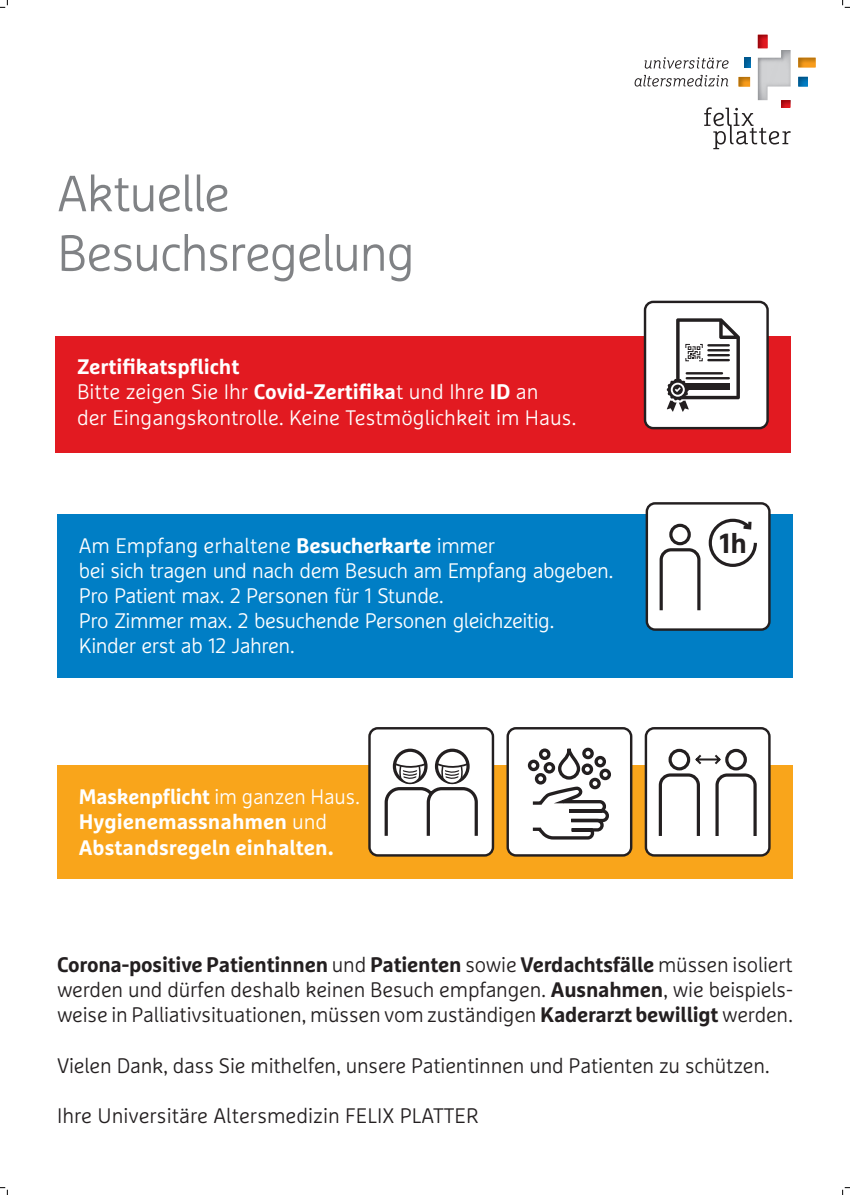
<style>
.page{position:relative;width:850px;height:1195px;background:#fff}
.page>*{position:absolute;margin:0;border:0;box-sizing:border-box;transform-origin:0 0}
.t1{font:300 50.75px/59.5px "Marselis Pro";letter-spacing:-.03em;color:#808285}
.t2{font:700 27.68px "Marselis Pro";color:#231f20}
.t3{font:300 21px/25.2px "Marselis Pro";letter-spacing:-.01em;color:#231f20;text-align:justify}
.t4{font:300 21px/25.2px "Marselis Pro";letter-spacing:-.02em;color:#fff}
.t5{font:300 21px/25.2px "Marselis Pro";color:#fff}
.t6{font:700 21px/25.2px "Marselis Pro";color:#fff}
.s1{font-weight:700}
.s2{font-weight:300}
</style>
<div class="page">
<div style="left:57px;top:765px;width:735px;height:114px;background:#f9a51b"></div>
<div style="left:645px;top:728px;width:124px;height:127px;background:#fff;border-radius:8px"></div>
<div style="left:644px;top:727px;width:126px;height:129px;border:2px solid #231f20;border-radius:8px"></div>
<svg style="left:658px;top:748px;width:99px;height:88px"></svg>
<div style="left:369px;top:728px;width:123px;height:127px;background:#fff;border-radius:8px"></div>
<div style="left:368px;top:727px;width:126px;height:129px;border:2px solid #231f20;border-radius:8px"></div>
<div style="left:392px;top:748px;width:35px;height:36px;border:3px solid #231f20;border-radius:50%"></div>
<div style="left:434px;top:748px;width:35px;height:36px;border:3px solid #231f20;border-radius:50%"></div>
<svg style="left:384px;top:762px;width:94px;height:74px"></svg>
<div style="left:507px;top:728px;width:124px;height:127px;background:#fff;border-radius:8px"></div>
<div style="left:506px;top:727px;width:126px;height:129px;border:2px solid #231f20;border-radius:8px"></div>
<svg style="left:527px;top:747px;width:84px;height:93px"></svg>
<div style="left:57px;top:514px;width:735px;height:164px;background:#007ec5"></div>
<div style="left:646px;top:503px;width:123px;height:126px;background:#fff;border-radius:8px"></div>
<div style="left:645px;top:502px;width:125px;height:128px;border:2px solid #231f20;border-radius:8px"></div>
<svg style="left:659px;top:518px;width:98px;height:93px"></svg>
<svg style="left:644px;top:57px;width:84px;height:12px"></svg>
<svg style="left:634px;top:75px;width:93px;height:11px"></svg>
<img style="left:757px;top:50px;width:33px;height:50px">
<svg style="left:744px;top:58px;width:5px;height:9px"></svg>
<svg style="left:757px;top:35px;width:10px;height:13px"></svg>
<svg style="left:738px;top:77px;width:11px;height:9px"></svg>
<img style="left:798px;top:58px;width:17px;height:9px">
<svg style="left:798px;top:77px;width:9px;height:9px"></svg>
<svg style="left:704px;top:100px;width:87px;height:49px"></svg>
<div style="left:55px;top:336px;width:735px;height:116px;background:#e21a21"></div>
<div style="left:644px;top:302px;width:123px;height:126px;background:#fff;border-radius:8px"></div>
<div style="left:643px;top:301px;width:125px;height:128px;border:2px solid #231f20;border-radius:8px"></div>
<svg style="left:666px;top:318px;width:73px;height:94px"></svg>
<hr style="left:682px;top:347px;width:4px;height:10px;background:#fff">
<div style="left:688px;top:359px;width:10px;height:5px;background:#fff"></div>
<hr style="left:701px;top:347px;width:4px;height:10px;background:#fff">
<hr style="left:689px;top:341px;width:10px;height:4px;background:#fff">
<svg style="left:0;top:0;width:8px;height:8px"></svg>
<svg style="left:0;top:1187px;width:8px;height:7px"></svg>
<svg style="left:842px;top:0;width:7px;height:8px"></svg>
<svg style="left:842px;top:1187px;width:7px;height:7px"></svg>
<h1 class="t1" style="left:57px;top:163px;width:359px">Aktuelle<br>Besuchsregelung</h1>
<p class="t5" style="left:77px;top:354px;width:500px"><span class="s1">Zertifikatspflicht<br></span>Bitte zeigen Sie Ihr <span class="s1">Covid-Zertifika</span>t und Ihre <span class="s1">ID</span> an<br>der Eingangskontrolle. Keine Testmöglichkeit im Haus.</p>
<p class="t4" style="left:79px;top:532px;width:535px">Am Empfang erhaltene <span class="s1">Besucherkarte</span> immer<br>bei sich tragen und nach dem Besuch am Empfang abgeben.<br>Pro Patient max. 2 Personen für 1 Stunde.<br>Pro Zimmer max. 2 besuchende Personen gleichzeitig.<br>Kinder erst ab 12 Jahren.</p>
<h2 class="t2" style="left:719px;top:526px;width:29px">1h</h2>
<p class="t6" style="left:79px;top:783px;width:282px">Maskenpflicht <span class="s2">im ganzen Haus.<br></span>Hygienemassnahmen <span class="s2">und<br></span>Abstandsregeln einhalten.</p>
<p class="t3" style="left:57px;top:951px;width:737px"><span class="s1">Corona-positive Patientinnen</span> und <span class="s1">Patienten</span> sowie <span class="s1">Verdachtsfälle</span> müssen isoliert werden und dürfen deshalb keinen Besuch empfangen. <span class="s1">Ausnahmen</span>, wie beispiels&shy;weise in Palliativsituationen, müssen vom zuständigen <span class="s1">Kaderarzt bewilligt</span> werden.</p>
<p class="t3" style="left:57px;top:1052px;width:713px">Vielen Dank, dass Sie mithelfen, unsere Patientinnen und Patienten zu schützen.</p>
<p class="t3" style="left:57px;top:1102px;width:423px">Ihre Universitäre Altersmedizin FELIX PLATTER</p>
</div>
